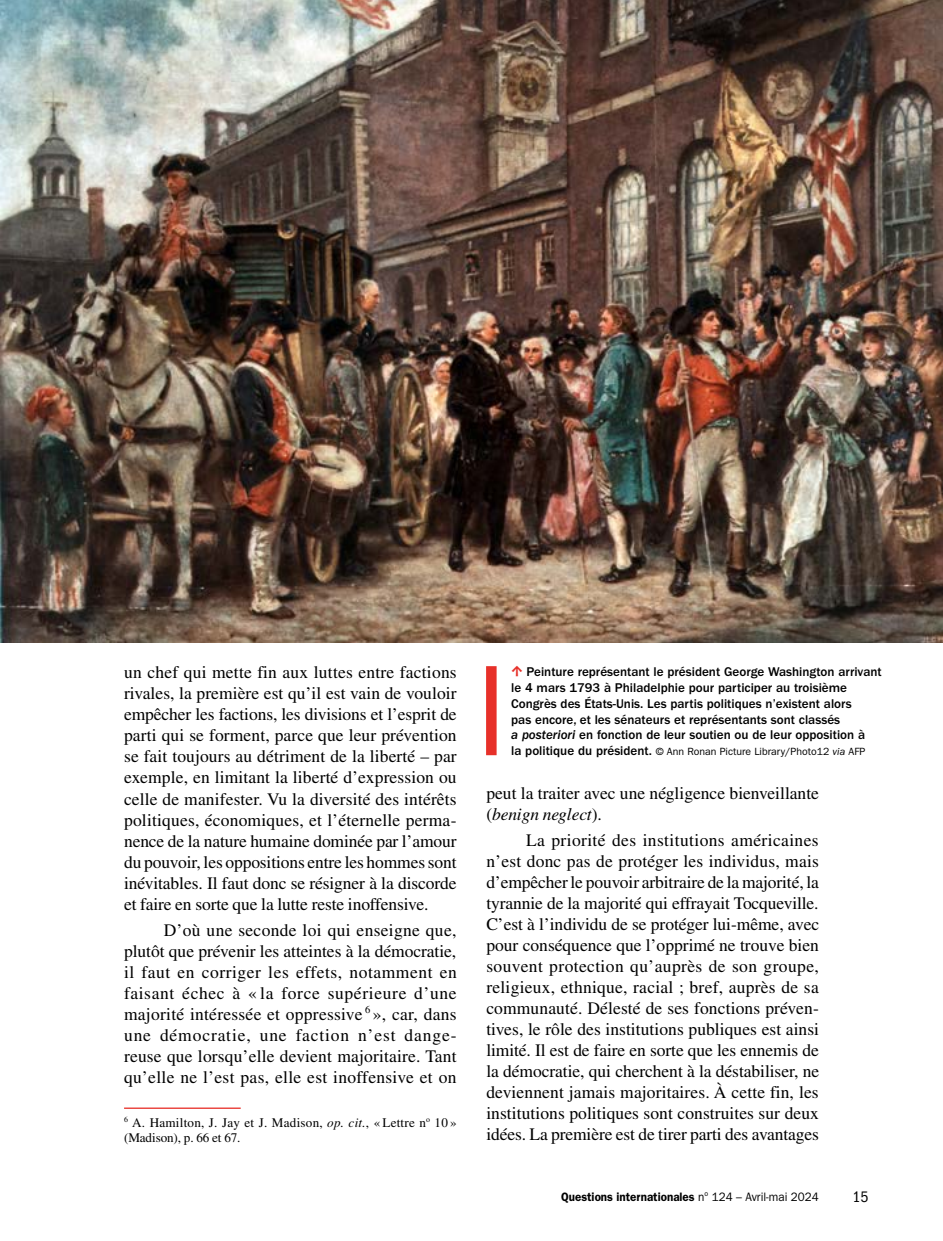
<style>
.page{position:relative;width:943px;height:1241px;background:#fff}
.page>*{position:absolute;margin:0;border:0;box-sizing:border-box;transform-origin:0 0}
._05_TXT_COUR{font:17.5px/21px "Times LT Std";letter-spacing:-.005em;color:#000;text-align:justify}
.t1{font:condensed 15.75px "ITC Franklin Gothic Std";color:#000}
._00_Legende_pg_coura{font:500 13.12px/15.8px "ITC Franklin Gothic Std";color:#000}
._05_Note__auto{font:13.12px/14.9px "Times LT Std";letter-spacing:.015em;color:#000}
.t2{font:600 12.25px "ITC Franklin Gothic Std";color:#000;scale:.95 1}
._00_Legende_pg_coura-2{font:10.5px "ITC Franklin Gothic Std";color:#000}
.s1{font-style:italic}
.s2{font-family:"Freight Sans Pro";font-weight:600;font-size:15.75px;color:#e73029}
.s3{font-family:"ITC Franklin Gothic Std Med It";font-weight:400}
.s4{font-weight:500;font-size:13.12px}
.s5{font-weight:400}
</style>
<div class="page">
<hr style="left:124px;top:1107px;width:117px;height:1px;background:#e73029">
<img style="left:0;top:0;width:943px;height:642px">
<div style="left:486px;top:666px;width:10px;height:89px;background:#e73029"></div>
<p class="_05_TXT_COUR" style="left:124px;top:662px;width:334px">un chef qui mette fin aux luttes entre factions rivales, la première est qu’il est vain de vouloir empêcher les factions, les divisions et l’esprit de parti qui se forment, parce que leur prévention se fait toujours au détriment de la liberté – par exemple, en limitant la liberté d’expression ou celle de manifester. Vu la diversité des intérêts politiques, économiques, et l’éternelle perma&shy;nence de la nature humaine dominée par l’amour du pouvoir, les oppositions entre les hommes sont inévitables. Il faut donc se résigner à la discorde et faire en sorte que la lutte reste inoffensive.</p>
<p class="_05_TXT_COUR" style="left:124px;top:918px;width:334px;text-indent:40px">D’où une seconde loi qui enseigne que, plutôt que prévenir les atteintes à la démocratie, il faut en corriger les effets, notamment en faisant échec à « la force supérieure d’une majorité intéressée et oppressive <sup>6</sup> », car, dans une démocratie, une faction n’est dange&shy;reuse que lorsqu’elle devient majoritaire. Tant qu’elle ne l’est pas, elle est inoffensive et on</p>
<p class="_05_Note__auto" style="left:124px;top:1114px;width:334px"><sup>6</sup> A. Hamilton, J. Jay et J. Madison, <span class="s1">op. cit.</span>, « Lettre n<sup>o</sup> 10 » (Madison), p. 66 et 67.</p>
<p class="_00_Legende_pg_coura" style="left:511px;top:664px;width:372px"><span class="s2">ə</span> Peinture représentant le président George Washington arrivant le 4 mars 1793 à Philadelphie pour participer au troisième Congrès des États-Unis. Les partis politiques n’existent alors<br>pas encore, et les sénateurs et représentants sont classés<br><span class="s3">a posteriori</span> en fonction de leur soutien ou de leur opposition à</p>
<p class="_00_Legende_pg_coura-2" style="left:511px;top:745px;width:355px"><span class="s4">la politique du président.</span> © Ann Ronan Picture Library/Photo12 <span class="s1">via</span> AFP</p>
<p class="_05_TXT_COUR" style="left:486px;top:782px;width:334px">peut la traiter avec une négligence bienveillante (<span class="s1">benign neglect</span>).</p>
<p class="_05_TXT_COUR" style="left:486px;top:829px;width:334px;text-indent:40px">La priorité des institutions américaines n’est donc pas de protéger les individus, mais d’empêcher le pouvoir arbitraire de la majorité, la tyrannie de la majorité qui effrayait Tocqueville.<br>C’est à l’individu de se protéger lui-même, avec pour conséquence que l’opprimé ne trouve bien souvent protection qu’auprès de son groupe, religieux, ethnique, racial ; bref, auprès de sa communauté. Délesté de ses fonctions préven&shy;tives, le rôle des institutions publiques est ainsi limité. Il est de faire en sorte que les ennemis de la démocratie, qui cherchent à la déstabiliser, ne deviennent jamais majoritaires. À cette fin, les institutions politiques sont construites sur deux idées. La première est de tirer parti des avantages</p>
<p class="t2" style="left:561px;top:1188px;width:273px">Questions internationales <span class="s5">n</span><sup>o</sup> <span class="s5">124 – Avril-mai 2024</span></p>
<p class="t1" style="left:852px;top:1187px;width:18px">15</p>
</div>
